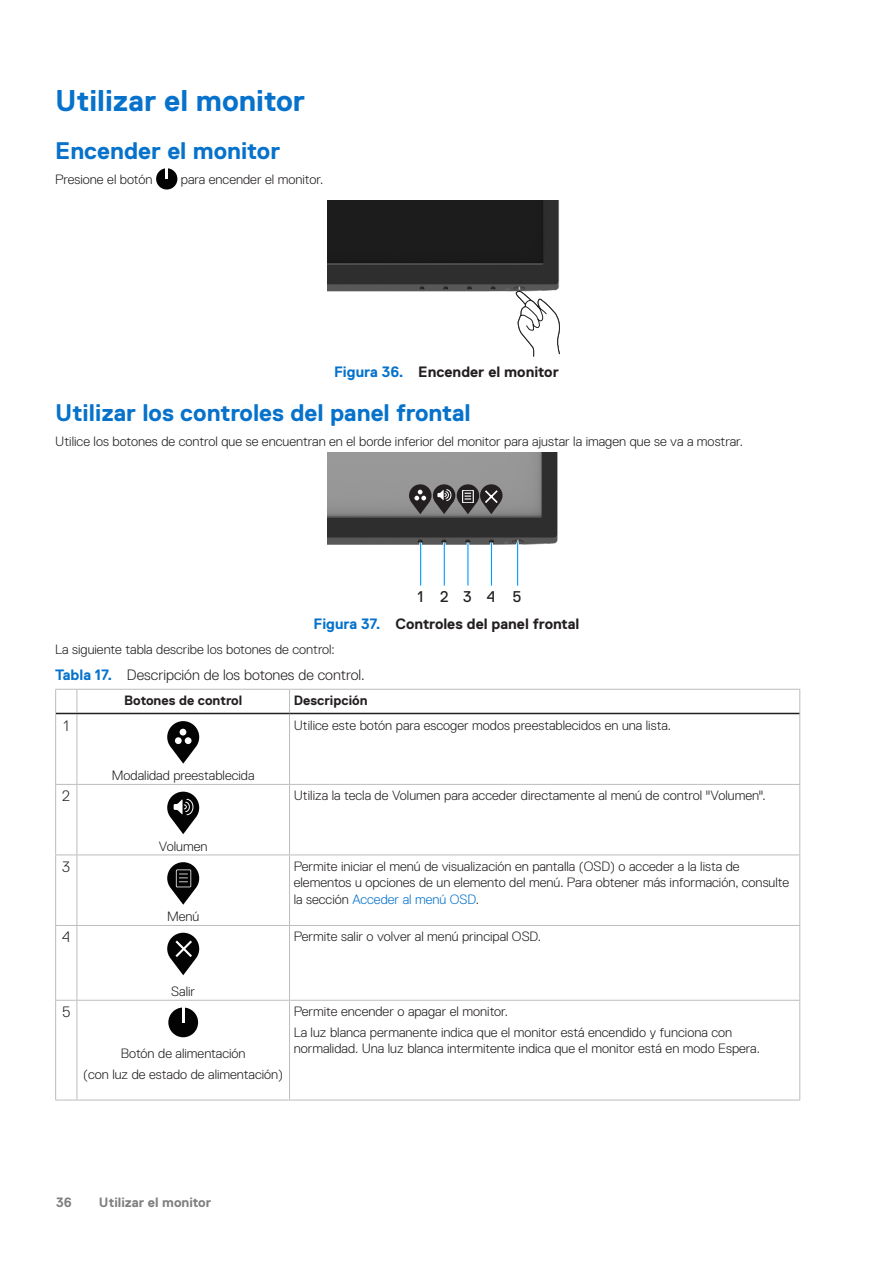
<style>
.page{position:relative;width:893px;height:1263px;background:#fff}
.page>*{position:absolute;margin:0;border:0;box-sizing:border-box;transform-origin:0 0}
.d_Head1{font:700 30px "Dell Replica";color:#0672cb}
.d_Head2{font:700 24px "Dell Replica";color:#0672cb}
.t1{font:15.45px "Dell Replica";letter-spacing:1.03em;color:#231f20}
.d_Image_Title{font:700 15px "Dell Replica";color:#231f20}
.d_Table_Title{font:300 15px "Dell Replica";color:#231f20}
.d_Image{font:300 15px "Dell Replica";color:#231f20}
.d_Table_Paragraph{font:300 13.5px/16.5px "Dell Replica";color:#231f20}
.d_Paragraph{font:300 13.5px "Dell Replica";color:#231f20}
.d_Table_Head{font:700 13.5px "Dell Replica";color:#231f20}
.t2{font:700 13.5px "Dell Replica";color:#808080}
.s1{color:#0672cb}
.s2{font-weight:700;color:#0672cb}
</style>
<div class="page">
<img style="left:156px;top:168px;width:21px;height:20px">
<div style="left:156px;top:168px;width:21px;height:22px;background:#030303;border-radius:50%"></div>
<svg style="left:166px;top:168px;width:2px;height:11px"></svg>
<img style="left:327px;top:200px;width:232px;height:92px">
<svg style="left:514px;top:289px;width:46px;height:68px"></svg>
<img style="left:327px;top:453px;width:231px;height:92px">
<hr style="left:419px;top:543px;width:3px;height:43px;background:#fff">
<hr style="left:443px;top:542px;width:3px;height:44px;background:#fff">
<hr style="left:467px;top:543px;width:2px;height:43px;background:#fff">
<hr style="left:490px;top:543px;width:3px;height:43px;background:#fff">
<hr style="left:516px;top:543px;width:3px;height:43px;background:#fff">
<hr style="left:420px;top:543px;width:1px;height:43px;background:#009cff">
<hr style="left:444px;top:542px;width:1px;height:44px;background:#009cff">
<hr style="left:467px;top:543px;width:1px;height:43px;background:#009cff">
<hr style="left:491px;top:543px;width:1px;height:43px;background:#009cff">
<hr style="left:517px;top:543px;width:1px;height:43px;background:#009cff">
<svg style="left:409px;top:484px;width:94px;height:30px;background:#5d5b5c"></svg>
<hr style="left:77px;top:689px;width:213px;height:1px;background:#bcbdc0">
<hr style="left:290px;top:689px;width:510px;height:1px;background:#bcbdc0">
<svg style="left:289px;top:690px;width:1px;height:23px"></svg>
<svg style="left:799px;top:690px;width:1px;height:23px"></svg>
<hr style="left:55px;top:713px;width:1px;height:71px;background:#bcbdc0">
<hr style="left:77px;top:714px;width:1px;height:70px;background:#bcbdc0">
<hr style="left:289px;top:714px;width:1px;height:70px;background:#bcbdc0">
<hr style="left:799px;top:713px;width:1px;height:71px;background:#bcbdc0">
<svg style="left:55px;top:784px;width:22px;height:1px"></svg>
<hr style="left:55px;top:785px;width:1px;height:69px;background:#bcbdc0">
<hr style="left:77px;top:784px;width:213px;height:1px;background:#bcbdc0">
<hr style="left:77px;top:785px;width:1px;height:69px;background:#bcbdc0">
<hr style="left:290px;top:784px;width:510px;height:1px;background:#bcbdc0">
<hr style="left:289px;top:785px;width:1px;height:69px;background:#bcbdc0">
<hr style="left:799px;top:785px;width:1px;height:69px;background:#bcbdc0">
<svg style="left:55px;top:854px;width:22px;height:1px"></svg>
<hr style="left:55px;top:855px;width:1px;height:70px;background:#bcbdc0">
<hr style="left:77px;top:854px;width:213px;height:1px;background:#bcbdc0">
<hr style="left:77px;top:855px;width:1px;height:70px;background:#bcbdc0">
<hr style="left:290px;top:854px;width:510px;height:1px;background:#bcbdc0">
<hr style="left:289px;top:855px;width:1px;height:70px;background:#bcbdc0">
<hr style="left:799px;top:855px;width:1px;height:70px;background:#bcbdc0">
<svg style="left:55px;top:925px;width:22px;height:1px"></svg>
<hr style="left:55px;top:926px;width:1px;height:74px;background:#bcbdc0">
<hr style="left:77px;top:925px;width:213px;height:1px;background:#bcbdc0">
<hr style="left:77px;top:926px;width:1px;height:74px;background:#bcbdc0">
<hr style="left:290px;top:925px;width:510px;height:1px;background:#bcbdc0">
<hr style="left:289px;top:926px;width:1px;height:74px;background:#bcbdc0">
<hr style="left:799px;top:926px;width:1px;height:74px;background:#bcbdc0">
<svg style="left:55px;top:1000px;width:22px;height:1px"></svg>
<hr style="left:55px;top:1001px;width:1px;height:99px;background:#bcbdc0">
<hr style="left:77px;top:1000px;width:213px;height:1px;background:#bcbdc0">
<hr style="left:77px;top:1001px;width:1px;height:99px;background:#bcbdc0">
<hr style="left:290px;top:1000px;width:510px;height:1px;background:#bcbdc0">
<hr style="left:289px;top:1001px;width:1px;height:99px;background:#bcbdc0">
<hr style="left:799px;top:1001px;width:1px;height:99px;background:#bcbdc0">
<svg style="left:55px;top:1100px;width:22px;height:1px"></svg>
<hr style="left:77px;top:1100px;width:213px;height:1px;background:#bcbdc0">
<hr style="left:290px;top:1100px;width:510px;height:1px;background:#bcbdc0">
<svg style="left:55px;top:689px;width:23px;height:25px"></svg>
<hr style="left:77px;top:713px;width:213px;height:1px;background:#231f20">
<hr style="left:290px;top:713px;width:509px;height:1px;background:#231f20">
<svg style="left:167px;top:721px;width:32px;height:43px"></svg>
<div style="left:175px;top:737px;width:7px;height:7px;background:#fff;border-radius:50%"></div>
<div style="left:185px;top:737px;width:7px;height:7px;background:#fff;border-radius:50%"></div>
<svg style="left:167px;top:792px;width:32px;height:42px"></svg>
<svg style="left:167px;top:862px;width:32px;height:43px"></svg>
<svg style="left:167px;top:933px;width:32px;height:42px"></svg>
<img style="left:168px;top:1009px;width:30px;height:28px">
<div style="left:168px;top:1007px;width:30px;height:30px;background:#030303;border-radius:50%"></div>
<hr style="left:182px;top:1008px;width:3px;height:15px;background:#fff">
<h1 class="d_Head1" style="left:55px;top:84px;width:251px">Utilizar el monitor</h1>
<h2 class="d_Head2" style="left:55px;top:137px;width:226px">Encender el monitor</h2>
<p class="d_Paragraph" style="left:55px;top:172px;width:99px">Presione el botón</p>
<p class="d_Paragraph" style="left:181px;top:172px;width:144px">para encender el monitor.</p>
<p class="d_Image_Title" style="left:334px;top:363px;width:226px"><span class="s1">Figura 36.</span> Encender el monitor</p>
<h2 class="d_Head2" style="left:55px;top:399px;width:417px">Utilizar los controles del panel frontal</h2>
<p class="d_Paragraph" style="left:55px;top:433px;width:689px">Utilice los botones de control que se encuentran en el borde inferior del monitor para ajustar la imagen que se va a mostrar.</p>
<p class="t1" style="left:417px;top:588px;width:106px">12345</p>
<p class="d_Image_Title" style="left:313px;top:615px;width:267px"><span class="s1">Figura 37.</span> Controles del panel frontal</p>
<p class="d_Paragraph" style="left:55px;top:642px;width:281px">La siguiente tabla describe los botones de control:</p>
<p class="d_Table_Title" style="left:55px;top:667px;width:311px"><span class="s2">Tabla 17.</span> Descripción de los botones de control.</p>
<p class="d_Table_Head" style="left:124px;top:693px;width:119px">Botones de control</p>
<p class="d_Table_Head" style="left:294px;top:693px;width:75px">Descripción</p>
<p class="d_Image" style="left:64px;top:717px;width:7px">1</p>
<p class="d_Paragraph" style="left:112px;top:768px;width:144px">Modalidad preestablecida</p>
<p class="d_Table_Paragraph" style="left:294px;top:717px;width:379px">Utilice este botón para escoger modos preestablecidos en una lista.</p>
<p class="d_Image" style="left:62px;top:788px;width:9px">2</p>
<p class="d_Table_Paragraph" style="left:294px;top:787px;width:473px">Utiliza la tecla de Volumen para acceder directamente al menú de control "Volumen".</p>
<p class="d_Paragraph" style="left:159px;top:838px;width:50px">Volumen</p>
<p class="d_Image" style="left:62px;top:858px;width:9px">3</p>
<p class="d_Table_Paragraph" style="left:294px;top:858px;width:497px">Permite iniciar el menú de visualización en pantalla (OSD) o acceder a la lista de elementos u opciones de un elemento del menú. Para obtener más información, consulte la sección <span class="s1">Acceder al menú OSD</span>.</p>
<p class="d_Paragraph" style="left:167px;top:909px;width:34px">Menú</p>
<p class="d_Image" style="left:62px;top:929px;width:9px">4</p>
<p class="d_Table_Paragraph" style="left:294px;top:928px;width:249px">Permite salir o volver al menú principal OSD.</p>
<p class="d_Image" style="left:62px;top:1004px;width:10px">5</p>
<p class="d_Paragraph" style="left:171px;top:984px;width:25px">Salir</p>
<p class="d_Paragraph" style="left:121px;top:1046px;width:126px">Botón de alimentación</p>
<p class="d_Paragraph" style="left:83px;top:1067px;width:201px">(con luz de estado de alimentación)</p>
<p class="d_Table_Paragraph" style="left:294px;top:1003px;width:216px">Permite encender o apagar el monitor.</p>
<p class="d_Table_Paragraph" style="left:294px;top:1024px;width:468px">La luz blanca permanente indica que el monitor está encendido y funciona con normalidad. Una luz blanca intermitente indica que el monitor está en modo Espera.</p>
<p class="t2" style="left:56px;top:1195px;width:17px">36</p>
<p class="t2" style="left:99px;top:1195px;width:114px">Utilizar el monitor</p>
</div>
